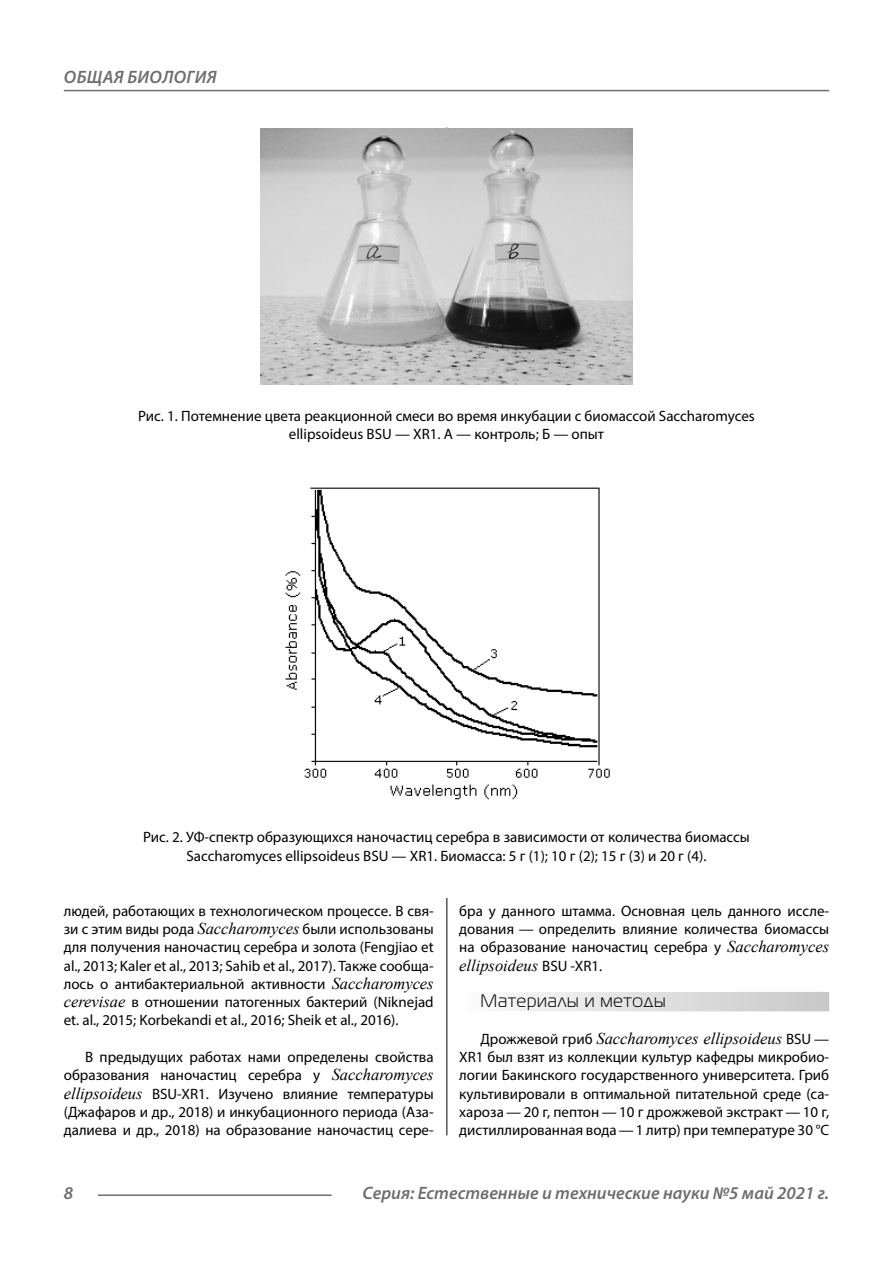
<style>
.page{position:relative;width:893px;height:1263px;background:#fff}
.page>*{position:absolute;margin:0;border:0;box-sizing:border-box;transform-origin:0 0}
.Sh1{font:italic 600 18px "Myriad Pro";color:#6e6e6e}
.Subheader{font:18px "Magistral C";letter-spacing:.05em;color:#000}
.Sh1-2{font:italic 600 18px "Myriad Pro";letter-spacing:.02em;color:#6e6e6e}
.Normal{font:italic 16.5px "Times New Roman";color:#000}
.Normal-2{font:15px/18.3px "Myriad Pro";color:#000;text-align:justify}
.podpis{font:15px/18.3px "Myriad Pro";color:#000;text-align:center}
.s1{font-family:"Times New Roman";font-style:italic;font-size:16.5px}
.s2{font-family:"Myriad Pro";font-style:normal;font-size:15px}
</style>
<div class="page">
<hr style="left:446px;top:128px;width:1px;height:1007px;background:#000">
<div style="left:459px;top:992px;width:370px;height:19px;background:linear-gradient(to right,#fcfcfc,#c8c8c8)"></div>
<img style="left:261px;top:128px;width:371px;height:256px">
<img style="left:285px;top:483px;width:325px;height:322px">
<hr style="left:98px;top:1194px;width:234px;height:2px;background:#6e6e6e">
<hr style="left:64px;top:90px;width:765px;height:1px;background:#6e6e6e">
<p class="Sh1-2" style="left:64px;top:66px;width:154px">ОБЩАЯ БИОЛОГИЯ</p>
<p class="podpis" style="left:138px;top:406px;width:618px">Рис. 1. Потемнение цвета реакционной смеси во время инкубации с биомассой Saccharomyces ellipsoideus BSU — XR1. А — контроль; Б — опыт</p>
<p class="podpis" style="left:143px;top:828px;width:608px">Рис. 2. УФ-спектр образующихся наночастиц серебра в зависимости от количества биомассы<br>Saccharomyces ellipsoideus BSU — XR1. Биомасса: 5 г (1); 10 г (2); 15 г (3) и 20 г (4).</p>
<p class="Normal-2" style="left:64px;top:901px;width:371px">людей, работающих в технологическом процессе. В свя&shy;зи с этим виды рода <span class="s1">Saccharomyces</span> были использованы для получения наночастиц серебра и золота (Fengjiao et al., 2013; Kaler et al., 2013; Sahib et al., 2017). Также сообща&shy;лось о антибактериальной активности <span class="s1">Saccharomyces cerevisae</span> в отношении патогенных бактерий (Niknejad et. al., 2015; Korbekandi et al., 2016; Sheik et al., 2016).</p>
<p class="Normal-2" style="left:64px;top:1048px;width:371px;text-indent:21px">B предыдущих работах нами определены свойства образования наночастиц серебра у <span class="s1">Saccharomyces ellipsoideus</span> BSU-XR1. Изучено влияние температуры (Джафаров и др., 2018) и инкубационного периода (Аза&shy;далиева и др., 2018) на образование наночастиц сере-</p>
<p class="Normal-2" style="left:459px;top:901px;width:371px">бра у данного штамма. Основная цель данного иссле&shy;дования — определить влияние количества биомассы на образование наночастиц серебра у <span class="s1">Saccharomyces</span></p>
<p class="Normal" style="left:459px;top:953px;width:145px">ellipsoideus <span class="s2">BSU -XR1.</span></p>
<p class="Subheader" style="left:480px;top:991px;width:187px">Материалы и методы</p>
<p class="Normal" style="left:480px;top:1027px;width:350px"><span class="s2">Дрожжевой гриб</span> Saccharomyces ellipsoideus <span class="s2">BSU —</span></p>
<p class="Normal-2" style="left:459px;top:1048px;width:371px">XR1 был взят из коллекции культур кафедры микробио&shy;логии Бакинского государственного университета. Гриб культивировали в оптимальной питательной среде (са&shy;хароза — 20 г, пептон — 10 г дрожжевой экстракт — 10 г, дистиллированная вода—1 литр) при температуре 30 °C</p>
<p class="Sh1" style="left:64px;top:1182px;width:11px">8</p>
<p class="Sh1" style="left:363px;top:1182px;width:468px">Серия: Естественные и технические науки №5 май 2021 г.</p>
</div>
